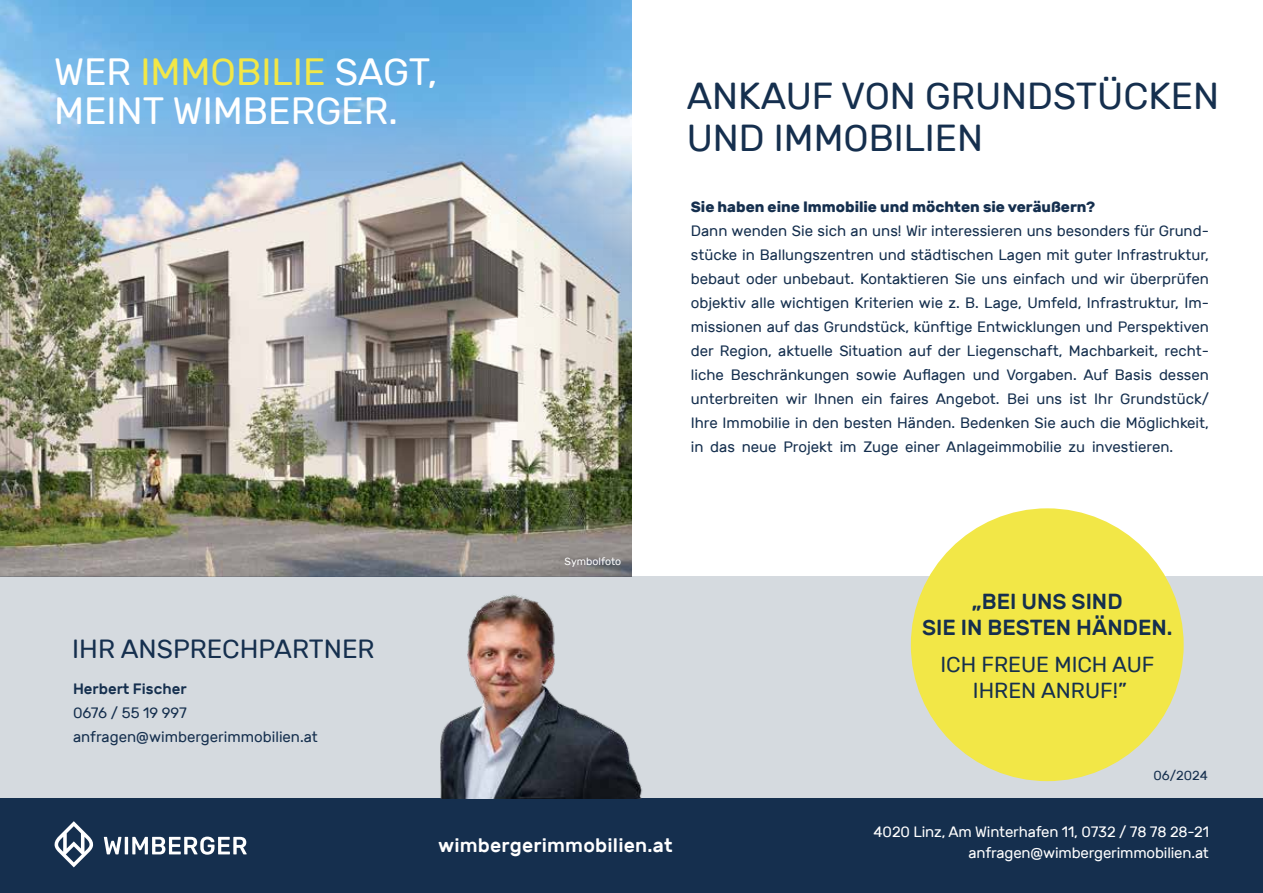
<style>
.page{position:relative;width:1263px;height:893px;background:#fff}
.page>*{position:absolute;margin:0;border:0;box-sizing:border-box;transform-origin:0 0}
.t1{font:37.95px/39.2px "Rubik";color:#fff}
.t2{font:37.5px/42.6px "Rubik";color:#152f4e}
.t3{font:26.25px "Rubik";color:#152f4e}
.t4{font:500 21.75px/26px "Rubik";color:#152f4e;text-align:center}
.t5{font:21.75px "Rubik";color:#152f4e}
.t6{font:500 19.5px "Rubik";letter-spacing:.01em;color:#fff}
.t7{font:15px/24px "Rubik";color:#152f4e}
.t8{font:15px/21px "Rubik";letter-spacing:-.01em;color:#fff;text-align:right}
.t9{font:700 15px "Rubik";color:#152f4e}
.t10{font:500 15px "Rubik";color:#152f4e}
.t11{font:13.2px "Rubik";color:#152f4e}
.t12{font:10.5px "Rubik";color:#fff}
.s1{color:#f2e747}
</style>
<div class="page">
<img style="left:0;top:0;width:631px;height:93px">
<img style="left:0;top:93px;width:631px;height:483px">
<div style="left:0;top:798px;width:1263px;height:95px;background:#152f4e"></div>
<svg style="left:104px;top:837px;width:143px;height:18px"></svg>
<svg style="left:54px;top:821px;width:40px;height:46px"></svg>
<div style="left:0;top:576px;width:1263px;height:222px;background:#d5dadf"></div>
<div style="left:911px;top:508px;width:273px;height:273px;background:#f2e747;border-radius:50%"></div>
<img style="left:332px;top:573px;width:310px;height:225px">
<h1 class="t1" style="left:54px;top:53px;width:385px">WER <span class="s1">IMMOBILIE</span> SAGT,<br>MEINT WIMBERGER.</h1>
<h3 class="t3" style="left:72px;top:634px;width:304px">IHR ANSPRECHPARTNER</h3>
<p class="t12" style="left:564px;top:556px;width:58px">Symbolfoto</p>
<h2 class="t2" style="left:687px;top:75px;width:534px">ANKAUF VON GRUNDSTÜCKEN<br>UND IMMOBILIEN</h2>
<p class="t9" style="left:691px;top:198px;width:406px">Sie haben eine Immobilie und möchten sie veräußern?</p>
<p class="t7" style="left:691px;top:219px;width:520px;text-align:justify">Dann wenden Sie sich an uns! Wir interessieren uns besonders für Grund&shy;stücke in Ballungszentren und städtischen Lagen mit guter Infrastruktur, bebaut oder unbebaut. Kontaktieren Sie uns einfach und wir überprüfen objektiv alle wichtigen Kriterien wie z. B. Lage, Umfeld, Infrastruktur, Im&shy;missionen auf das Grundstück, künftige Entwicklungen und Perspektiven der Region, aktuelle Situation auf der Liegenschaft, Machbarkeit, recht&shy;liche Beschränkungen sowie Auflagen und Vorgaben. Auf Basis dessen unterbreiten wir Ihnen ein faires Angebot. Bei uns ist Ihr Grundstück/ Ihre Immobilie in den besten Händen. Bedenken Sie auch die Möglichkeit, in das neue Projekt im Zuge einer Anlageimmobilie zu investieren.</p>
<h3 class="t4" style="left:922px;top:589px;width:252px">„BEI UNS SIND<br>SIE IN BESTEN HÄNDEN.</h3>
<h3 class="t5" style="left:940px;top:653px;width:215px">ICH FREUE MICH AUF</h3>
<p class="t10" style="left:73px;top:680px;width:115px">Herbert Fischer</p>
<h3 class="t5" style="left:973px;top:679px;width:155px">IHREN ANRUF!”</h3>
<p class="t7" style="left:73px;top:701px;width:246px">0676 / 55 19 997 anfragen@wimbergerimmobilien.at</p>
<p class="t11" style="left:1153px;top:768px;width:56px">06/2024</p>
<h3 class="t6" style="left:438px;top:834px;width:236px">wimbergerimmobilien.at</h3>
<p class="t8" style="left:874px;top:822px;width:337px">4020 Linz, Am Winterhafen 11, 0732 / 78 78 28-21 anfragen@wimbergerimmobilien.at</p>
</div>
